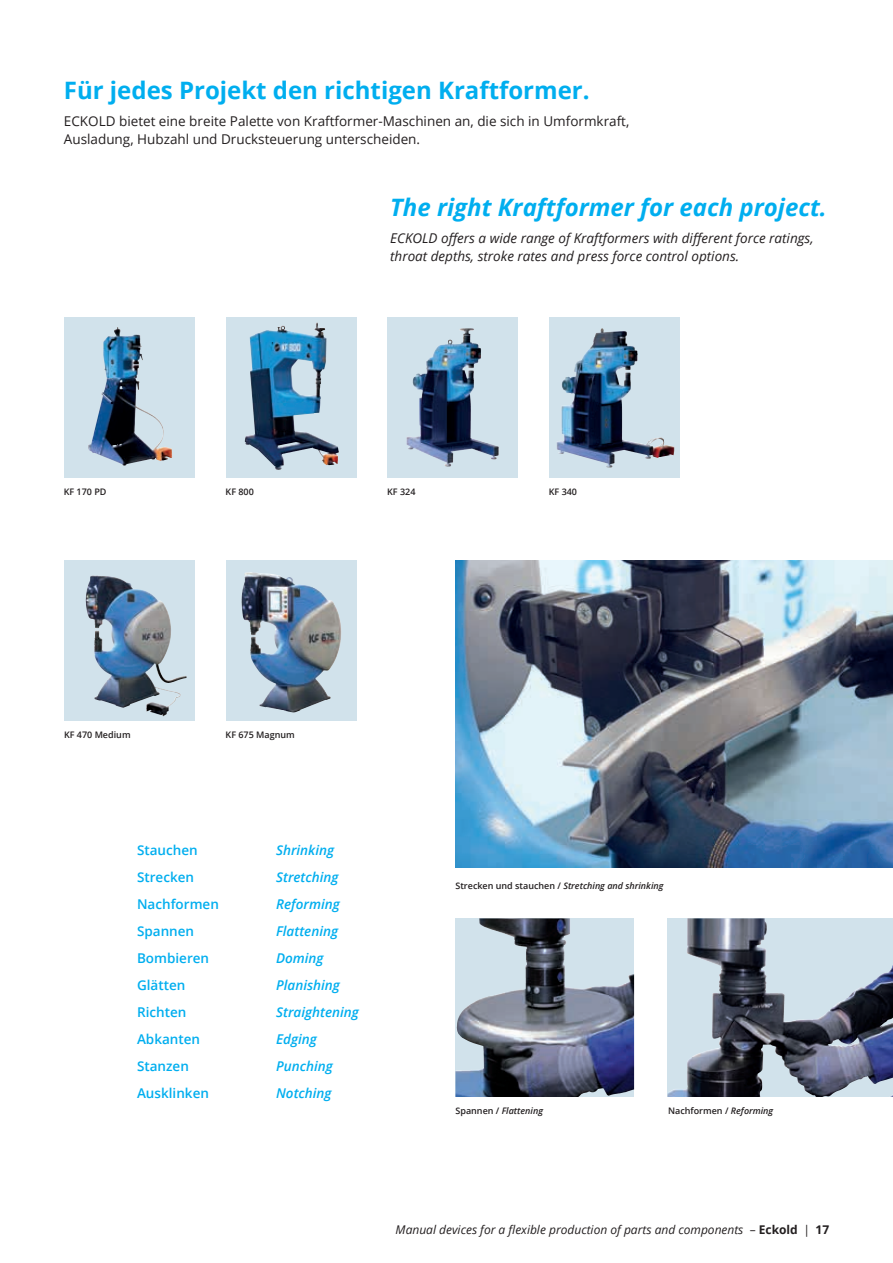
<style>
.page{position:relative;width:893px;height:1263px;background:#fff}
.page>*{position:absolute;margin:0;border:0;box-sizing:border-box;transform-origin:0 0}
.t1{font:700 24px "Open Sans";color:#00aeef}
.t2{font:italic 700 24px "Open Sans";color:#00aeef}
.t3{font:13.5px/18px "Open Sans";color:#231f20}
.t4{font:italic 13.5px/18px "Open Sans";color:#231f20}
.t5{font:italic 600 13.5px/27px "Open Sans";color:#00aeef}
.t6{font:600 13.5px/27px "Open Sans";color:#00aeef}
.t7{font:italic 12px "Open Sans";color:#231f20}
.t8{font:600 9px "Open Sans";color:#231f20}
.t9{font:italic 600 9px "Open Sans";color:#231f20}
.s1{font-style:normal}
.s2{font-style:italic}
.s3{font-weight:700;font-style:normal}
</style>
<div class="page">
<svg style="left:64px;top:318px;width:131px;height:160px;background:#a8bac7"></svg>
<img style="left:103px;top:327px;width:14px;height:38px">
<img style="left:226px;top:561px;width:131px;height:160px">
<img style="left:241px;top:572px;width:31px;height:63px">
<img style="left:549px;top:317px;width:131px;height:161px">
<img style="left:586px;top:328px;width:16px;height:25px">
<svg style="left:387px;top:318px;width:131px;height:160px;background:#9fb3c4"></svg>
<img style="left:449px;top:328px;width:19px;height:16px">
<svg style="left:64px;top:561px;width:131px;height:160px;background:#a7bac9"></svg>
<img style="left:86px;top:576px;width:25px;height:52px">
<img style="left:226px;top:318px;width:131px;height:160px">
<img style="left:271px;top:323px;width:48px;height:13px">
<svg style="left:455px;top:918px;width:179px;height:179px;background:#7b8598"></svg>
<img style="left:479px;top:918px;width:48px;height:71px">
<img style="left:455px;top:561px;width:438px;height:306px">
<svg style="left:668px;top:918px;width:225px;height:179px;background:#87919e"></svg>
<img style="left:687px;top:918px;width:35px;height:72px">
<h1 class="t1" style="left:64px;top:74px;width:527px">Für jedes Projekt den richtigen Kraftformer.</h1>
<p class="t3" style="left:64px;top:112px;width:567px">ECKOLD bietet eine breite Palette von Kraftformer-Maschinen an, die sich in Umformkraft,<br>Ausladung, Hubzahl und Drucksteuerung unterscheiden.</p>
<p class="t8" style="left:64px;top:486px;width:44px">KF 170 PD</p>
<p class="t8" style="left:226px;top:486px;width:30px">KF 800</p>
<h1 class="t2" style="left:390px;top:191px;width:438px">The right Kraftformer for each project.</h1>
<p class="t4" style="left:390px;top:229px;width:425px">ECKOLD offers a wide range of Kraftformers with different force ratings, throat depths, stroke rates and press force control options.</p>
<p class="t8" style="left:387px;top:486px;width:30px">KF 324</p>
<p class="t8" style="left:549px;top:486px;width:30px">KF 340</p>
<p class="t8" style="left:64px;top:729px;width:68px">KF 470 Medium</p>
<p class="t8" style="left:226px;top:729px;width:71px">KF 675 Magnum</p>
<p class="t6" style="left:137px;top:837px;width:83px">Stauchen<br>Strecken<br>Nachformen<br>Spannen<br>Bombieren<br>Glätten<br>Richten<br>Abkanten<br>Stanzen<br>Ausklinken</p>
<p class="t5" style="left:276px;top:837px;width:84px">Shrinking<br>Stretching<br>Reforming<br>Flattening<br>Doming<br>Planishing<br>Straightening<br>Edging<br>Punching<br>Notching</p>
<p class="t9" style="left:455px;top:880px;width:209px"><span class="s1">Strecken und stauchen /</span> Stretching and shrinking</p>
<p class="t9" style="left:455px;top:1105px;width:89px"><span class="s1">Spannen /</span> Flattening</p>
<p class="t8" style="left:668px;top:1105px;width:107px">Nachformen / <span class="s2">Reforming</span></p>
<p class="t7" style="left:396px;top:1221px;width:435px">Manual devices for a flexible production of parts and components <span class="s1">–</span> <span class="s3">Eckold</span> <span class="s1">|</span> <span class="s3">17</span></p>
</div>
